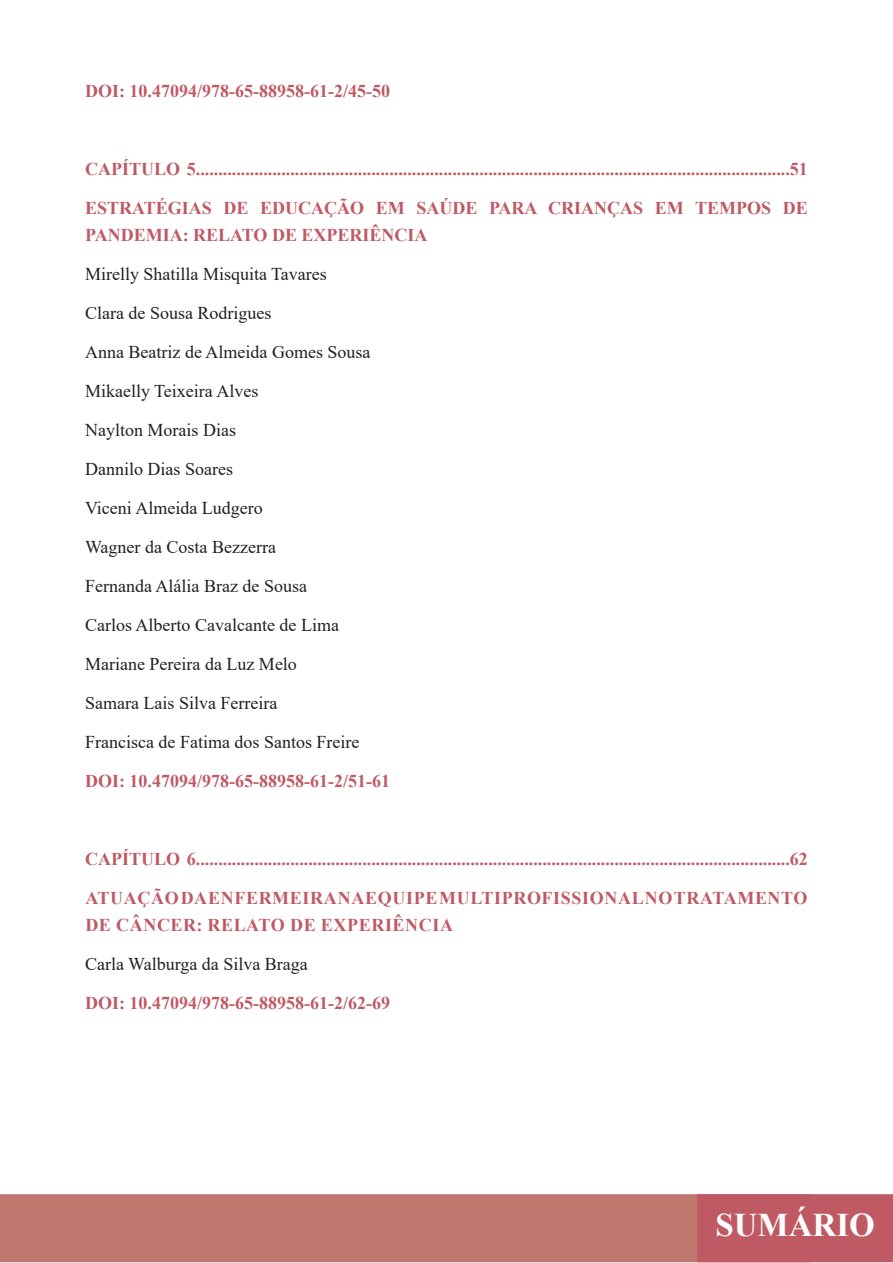
<style>
.page{position:relative;width:893px;height:1263px;background:#fff}
.page>*{position:absolute;margin:0;border:0;box-sizing:border-box;transform-origin:0 0}
.t1{font:700 33px "Times New Roman";color:#fff}
.t2{font:700 18px/27px "Times New Roman";color:#bf5a65}
.t3{font:18px "Times New Roman";color:#231f20}
.t4{font:700 18px/27px "Times New Roman";letter-spacing:.035em;color:#bf5a65}
</style>
<div class="page">
<div style="left:0;top:1194px;width:810px;height:68px;background:#bf776e;border:2px solid #bf776e"></div>
<svg style="left:0;top:1194px;width:1px;height:68px"></svg>
<div style="left:698px;top:1195px;width:194px;height:66px;background:#bf5a65"></div>
<div style="left:697px;top:1194px;width:196px;height:68px;border:2px solid #bf5a65"></div>
<p class="t2" style="left:85px;top:77px;width:306px">DOI: 10.47094/978-65-88958-61-2/45-50</p>
<p class="t2" style="left:85px;top:155px;width:724px">CAPÍTULO 5....................................................................................................................................51</p>
<p class="t2" style="left:85px;top:194px;width:724px">ESTRATÉGIAS DE EDUCAÇÃO EM SAÚDE PARA CRIANÇAS EM TEMPOS DE<br>PANDEMIA: RELATO DE EXPERIÊNCIA</p>
<p class="t3" style="left:85px;top:262px;width:243px">Mirelly Shatilla Misquita Tavares</p>
<p class="t3" style="left:85px;top:301px;width:188px">Clara de Sousa Rodrigues</p>
<p class="t3" style="left:85px;top:340px;width:287px">Anna Beatriz de Almeida Gomes Sousa</p>
<p class="t3" style="left:85px;top:379px;width:175px">Mikaelly Teixeira Alves</p>
<p class="t3" style="left:85px;top:418px;width:152px">Naylton Morais Dias</p>
<p class="t3" style="left:85px;top:457px;width:149px">Dannilo Dias Soares</p>
<p class="t3" style="left:85px;top:496px;width:179px">Viceni Almeida Ludgero</p>
<p class="t3" style="left:85px;top:534px;width:192px">Wagner da Costa Bezzerra</p>
<p class="t3" style="left:85px;top:573px;width:223px">Fernanda Alália Braz de Sousa</p>
<p class="t3" style="left:85px;top:612px;width:255px">Carlos Alberto Cavalcante de Lima</p>
<p class="t3" style="left:85px;top:651px;width:213px">Mariane Pereira da Luz Melo</p>
<p class="t3" style="left:85px;top:690px;width:194px">Samara Lais Silva Ferreira</p>
<p class="t3" style="left:85px;top:729px;width:276px">Francisca de Fatima dos Santos Freire</p>
<p class="t2" style="left:85px;top:767px;width:306px">DOI: 10.47094/978-65-88958-61-2/51-61</p>
<p class="t2" style="left:85px;top:845px;width:724px">CAPÍTULO 6....................................................................................................................................62</p>
<p class="t4" style="left:85px;top:884px;width:724px">ATUAÇÃO DA ENFERMEIRA NA EQUIPE MULTIPROFISSIONAL NO TRATAMENTO<br>DE CÂNCER: RELATO DE EXPERIÊNCIA</p>
<p class="t3" style="left:85px;top:951px;width:224px">Carla Walburga da Silva Braga</p>
<p class="t2" style="left:85px;top:989px;width:306px">DOI: 10.47094/978-65-88958-61-2/62-69</p>
<h1 class="t1" style="left:715px;top:1201px;width:161px">SUMÁRIO</h1>
</div>
